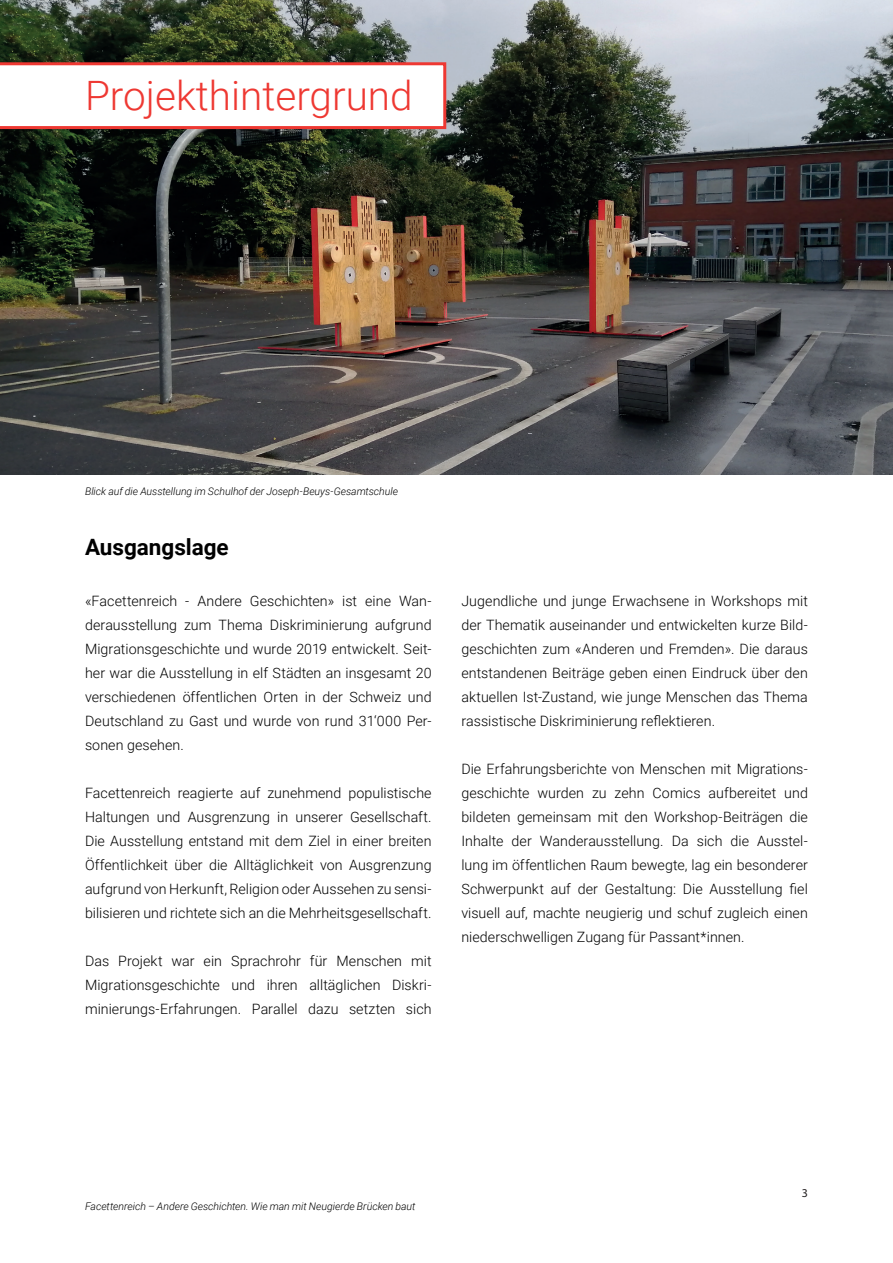
<style>
.page{position:relative;width:893px;height:1263px;background:#fff}
.page>*{position:absolute;margin:0;border:0;box-sizing:border-box;transform-origin:0 0}
.t1{font:300 40.5px "Roboto";color:#ee3832}
.t2{font:700 22.5px "Roboto";color:#000}
.t3{font:300 14.25px/24px "Roboto";letter-spacing:.005em;color:#000;text-align:justify}
.t4{font:12px "Myriad Pro";color:#231f20}
.t5{font:italic 300 10.5px "Roboto";letter-spacing:-.005em;color:#000}
</style>
<div class="page">
<img style="left:0;top:0;width:893px;height:474px">
<svg style="left:0;top:62px;width:446px;height:67px"></svg>
<h1 class="t1" style="left:85px;top:67px;width:329px">Projekthintergrund</h1>
<p class="t5" style="left:85px;top:484px;width:314px">Blick auf die Ausstellung im Schulhof der Joseph-Beuys-Gesamtschule</p>
<h2 class="t2" style="left:85px;top:531px;width:145px">Ausgangslage</h2>
<p class="t3" style="left:85px;top:588px;width:348px">«Facettenreich - Andere Geschichten» ist eine Wan&shy;derausstellung zum Thema Diskriminierung aufgrund Migrationsgeschichte und wurde 2019 entwickelt. Seit&shy;her war die Ausstellung in elf Städten an insgesamt 20 verschiedenen öffentlichen Orten in der Schweiz und Deutschland zu Gast und wurde von rund 31‘000 Per&shy;sonen gesehen.</p>
<p class="t3" style="left:85px;top:780px;width:348px">Facettenreich reagierte auf zunehmend populistische Haltungen und Ausgrenzung in unserer Gesellschaft.<br>Die Ausstellung entstand mit dem Ziel in einer breiten Öffentlichkeit über die Alltäglichkeit von Ausgrenzung aufgrund von Herkunft, Religion oder Aussehen zu sensi&shy;bilisieren und richtete sich an die Mehrheitsgesellschaft.</p>
<p class="t3" style="left:85px;top:948px;width:348px">Das Projekt war ein Sprachrohr für Menschen mit Migrationsgeschichte und ihren alltäglichen Diskri&shy;minierungs-Erfahrungen. Parallel dazu setzten sich</p>
<p class="t3" style="left:461px;top:588px;width:348px">Jugendliche und junge Erwachsene in Workshops mit der Thematik auseinander und entwickelten kurze Bild&shy;geschichten zum «Anderen und Fremden». Die daraus entstandenen Beiträge geben einen Eindruck über den aktuellen Ist-Zustand, wie junge Menschen das Thema rassistische Diskriminierung reflektieren.</p>
<p class="t3" style="left:461px;top:756px;width:348px">Die Erfahrungsberichte von Menschen mit Migrations&shy;geschichte wurden zu zehn Comics aufbereitet und bildeten gemeinsam mit den Workshop-Beiträgen die Inhalte der Wanderausstellung. Da sich die Ausstel&shy;lung im öffentlichen Raum bewegte, lag ein besonderer Schwerpunkt auf der Gestaltung: Die Ausstellung fiel visuell auf, machte neugierig und schuf zugleich einen niederschwelligen Zugang für Passant*innen.</p>
<p class="t5" style="left:85px;top:1199px;width:332px">Facettenreich – Andere Geschichten. Wie man mit Neugierde Brücken baut</p>
<p class="t4" style="left:802px;top:1186px;width:8px">3</p>
</div>
